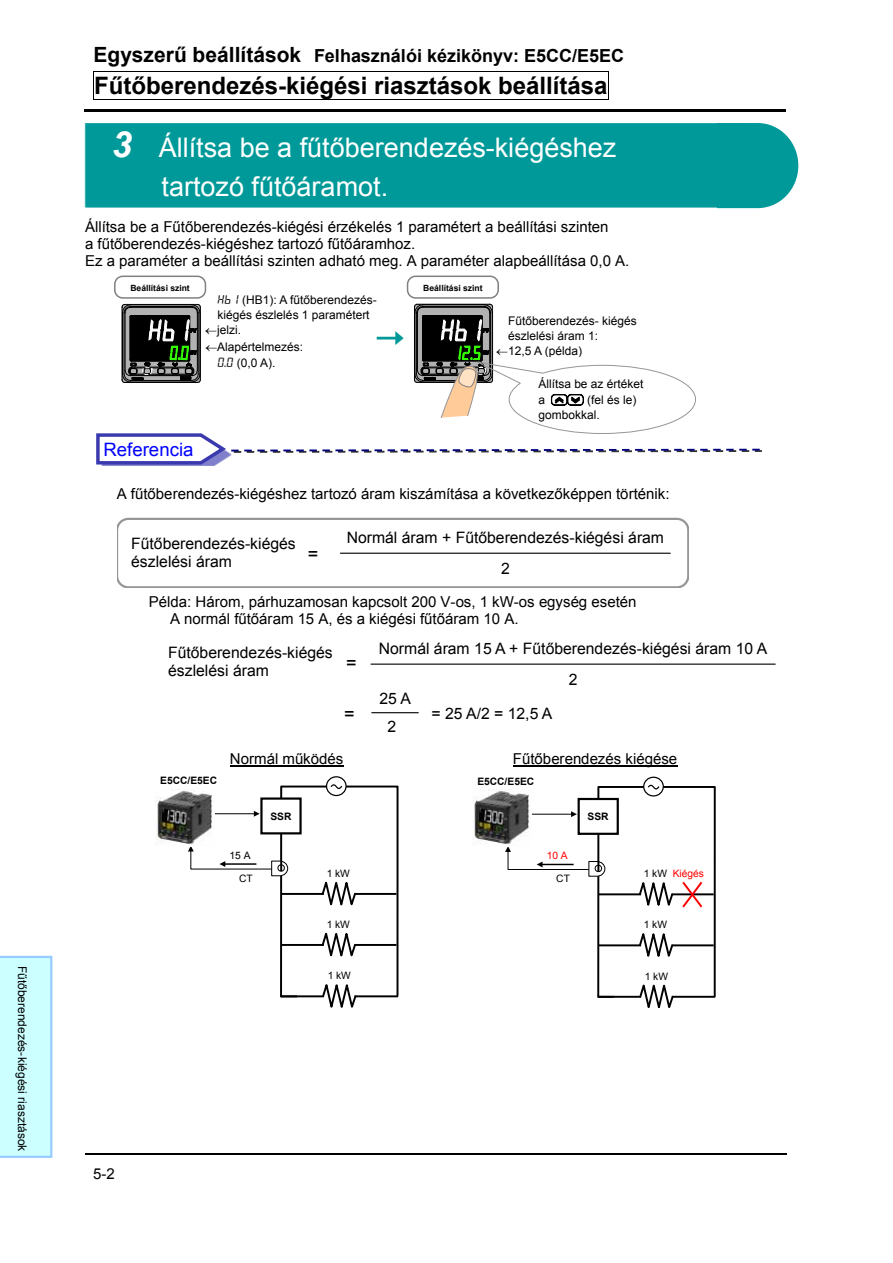
<style>
.page{position:relative;width:893px;height:1263px;background:#fff}
.page>*{position:absolute;margin:0;border:0;box-sizing:border-box;transform-origin:0 0}
.t1{font:27px/39px "Arial";color:#fff}
.t2{font:700 24px "Arial";color:#000}
.t3{font:18.45px "Arial";color:#00f}
.t4{font:700 18px "Arial";color:#000}
.t5{font:18px "Arial";color:#000}
.t6{font:15.75px/17.9px "Arial";color:#000;text-align:center}
.t7{font:15px/17.2px "Arial";color:#000}
.t8{font:12px/15.3px "Arial";color:#000}
.t9{font:10.2px "Arial";letter-spacing:.005em;color:#000}
.t10{font:700 10.2px "Arial";color:#000}
.t11{font:10.2px "Arial";color:#f00}
.t12{font:700 8.55px "Arial";color:#000}
.s1{font-size:21px}
.s2{font-weight:700;font-style:italic;font-size:36px}
.s3{font-family:"DF11 seg"}
</style>
<div class="page">
<hr style="left:94px;top:71px;width:514px;height:1px;background:#000">
<hr style="left:94px;top:100px;width:514px;height:1px;background:#000">
<svg style="left:608px;top:71px;width:1px;height:29px"></svg>
<hr style="left:84px;top:109px;width:702px;height:2px;background:#000">
<hr style="left:85px;top:1154px;width:90px;height:1px;background:#000">
<hr style="left:176px;top:1154px;width:611px;height:1px;background:#000">
<div style="left:0;top:956px;width:52px;height:202px;background:#cff"></div>
<svg style="left:117px;top:518px;width:571px;height:69px"></svg>
<hr style="left:371px;top:664px;width:404px;height:1px;background:#000">
<hr style="left:372px;top:712px;width:46px;height:1px;background:#000">
<hr style="left:230px;top:765px;width:113px;height:1px;background:#000">
<hr style="left:513px;top:765px;width:164px;height:1px;background:#000">
<div style="left:115px;top:276px;width:91px;height:23px;border:1px solid #808080;border-radius:8px"></div>
<div style="left:407px;top:276px;width:92px;height:23px;border:1px solid #808080;border-radius:8px"></div>
<svg style="left:96px;top:303px;width:666px;height:163px"></svg>
<svg style="left:327px;top:777px;width:19px;height:18px"></svg>
<div style="left:326px;top:776px;width:21px;height:20px;border:1px solid #000;border-radius:50%"></div>
<svg style="left:188px;top:784px;width:211px;height:223px"></svg>
<img style="left:156px;top:788px;width:58px;height:58px">
<svg style="left:644px;top:777px;width:19px;height:19px"></svg>
<div style="left:643px;top:777px;width:21px;height:19px;border:1px solid #000;border-radius:50%"></div>
<svg style="left:505px;top:785px;width:211px;height:223px"></svg>
<img style="left:473px;top:789px;width:59px;height:58px">
<div style="left:85px;top:123px;width:662px;height:85px;background:#099"></div>
<div style="left:84px;top:122px;width:664px;height:87px;border:1px solid #fff"></div>
<svg style="left:717px;top:123px;width:81px;height:85px"></svg>
<p class="t8" style="left:30px;top:966px;width:187px;rotate:90deg">Fűtőberendezés-kiégési riasztások</p>
<p class="t4" style="left:94px;top:44px;width:532px"><span class="s1">Egyszerű beállítások</span> Felhasználói kézikönyv: E5CC/E5EC</p>
<h2 class="t2" style="left:94px;top:70px;width:515px">Fűtőberendezés-kiégési riasztások beállítása</h2>
<h1 class="t1" style="left:162px;top:128px;width:456px;text-indent:-50px"><span class="s2">3</span> Állítsa be a fűtőberendezés-kiégéshez tartozó fűtőáramot.</h1>
<p class="t7" style="left:85px;top:218px;width:546px">Állítsa be a Fűtőberendezés-kiégési érzékelés 1 paramétert a beállítási szinten<br>a fűtőberendezés-kiégéshez tartozó fűtőáramhoz.<br>Ez a paraméter a beállítási szinten adható meg. A paraméter alapbeállítása 0,0 A.</p>
<p class="t12" style="left:130px;top:282px;width:61px">Beállítási szint</p>
<p class="t8" style="left:217px;top:292px;width:161px"><span class="s3">hb1</span> (HB1): A fűtőberendezés-</p>
<p class="t8" style="left:217px;top:307px;width:154px">kiégés észlelés 1 paramétert</p>
<p class="t8" style="left:205px;top:323px;width:37px">←jelzi.</p>
<p class="t8" style="left:217px;top:339px;width:87px;text-indent:-12px">←Alapértelmezés:<br><span class="s3">0.0</span> (0,0 A).</p>
<p class="t12" style="left:423px;top:282px;width:61px">Beállítási szint</p>
<p class="t8" style="left:508px;top:313px;width:130px">Fűtőberendezés- kiégés</p>
<p class="t8" style="left:508px;top:328px;width:91px">észlelési áram 1:</p>
<p class="t8" style="left:496px;top:344px;width:87px">←12,5 A (példa)</p>
<p class="t8" style="left:539px;top:377px;width:106px">Állítsa be az értéket a</p>
<p class="t8" style="left:539px;top:392px;width:99px;text-indent:49px">(fel és le) gombokkal.</p>
<p class="t3" style="left:104px;top:438px;width:91px">Referencia</p>
<p class="t7" style="left:117px;top:486px;width:554px">A fűtőberendezés-kiégéshez tartozó áram kiszámítása a következőképpen történik:</p>
<p class="t6" style="left:131px;top:535px;width:166px;text-align:left">Fűtőberendezés-kiégés észlelési áram</p>
<p class="t6" style="left:347px;top:523px;width:319px;line-height:30.5px">Normál áram + Fűtőberendezés-kiégési áram<br>2</p>
<p class="t5" style="left:308px;top:542px;width:12px">=</p>
<p class="t7" style="left:170px;top:593px;width:468px;text-indent:-21px">Példa: Három, párhuzamosan kapcsolt 200 V-os, 1 kW-os egység esetén<br>A normál fűtőáram 15 A, és a kiégési fűtőáram 10 A.</p>
<p class="t6" style="left:168px;top:643px;width:166px;text-align:left">Fűtőberendezés-kiégés észlelési áram</p>
<p class="t6" style="left:379px;top:634px;width:390px;line-height:30.6px">Normál áram 15 A + Fűtőberendezés-kiégési áram 10 A<br>2</p>
<p class="t5" style="left:344px;top:702px;width:12px">=</p>
<p class="t5" style="left:346px;top:651px;width:12px">=</p>
<p class="t6" style="left:379px;top:684px;width:33px;line-height:28.3px">25 A<br>2</p>
<p class="t6" style="left:432px;top:705px;width:122px">= 25 A/2 = 12,5 A</p>
<p class="t10" style="left:160px;top:774px;width:58px">E5CC/E5EC</p>
<p class="t7" style="left:230px;top:750px;width:115px">Normál működés</p>
<p class="t7" style="left:513px;top:750px;width:166px">Fűtőberendezés kiégése</p>
<p class="t9" style="left:230px;top:848px;width:23px">15 A</p>
<p class="t9" style="left:239px;top:871px;width:15px">CT</p>
<p class="t10" style="left:270px;top:809px;width:23px">SSR</p>
<p class="t9" style="left:327px;top:866px;width:25px">1 kW</p>
<p class="t10" style="left:477px;top:774px;width:58px">E5CC/E5EC</p>
<p class="t11" style="left:547px;top:849px;width:23px">10 A</p>
<p class="t9" style="left:556px;top:872px;width:15px">CT</p>
<p class="t10" style="left:588px;top:810px;width:23px">SSR</p>
<p class="t11" style="left:673px;top:867px;width:33px">Kiégés</p>
<p class="t9" style="left:644px;top:867px;width:25px">1 kW</p>
<p class="t9" style="left:327px;top:918px;width:25px">1 kW</p>
<p class="t9" style="left:644px;top:918px;width:25px">1 kW</p>
<p class="t9" style="left:328px;top:969px;width:25px">1 kW</p>
<p class="t9" style="left:645px;top:969px;width:25px">1 kW</p>
<p class="t7" style="left:93px;top:1165px;width:23px">5-2</p>
</div>
